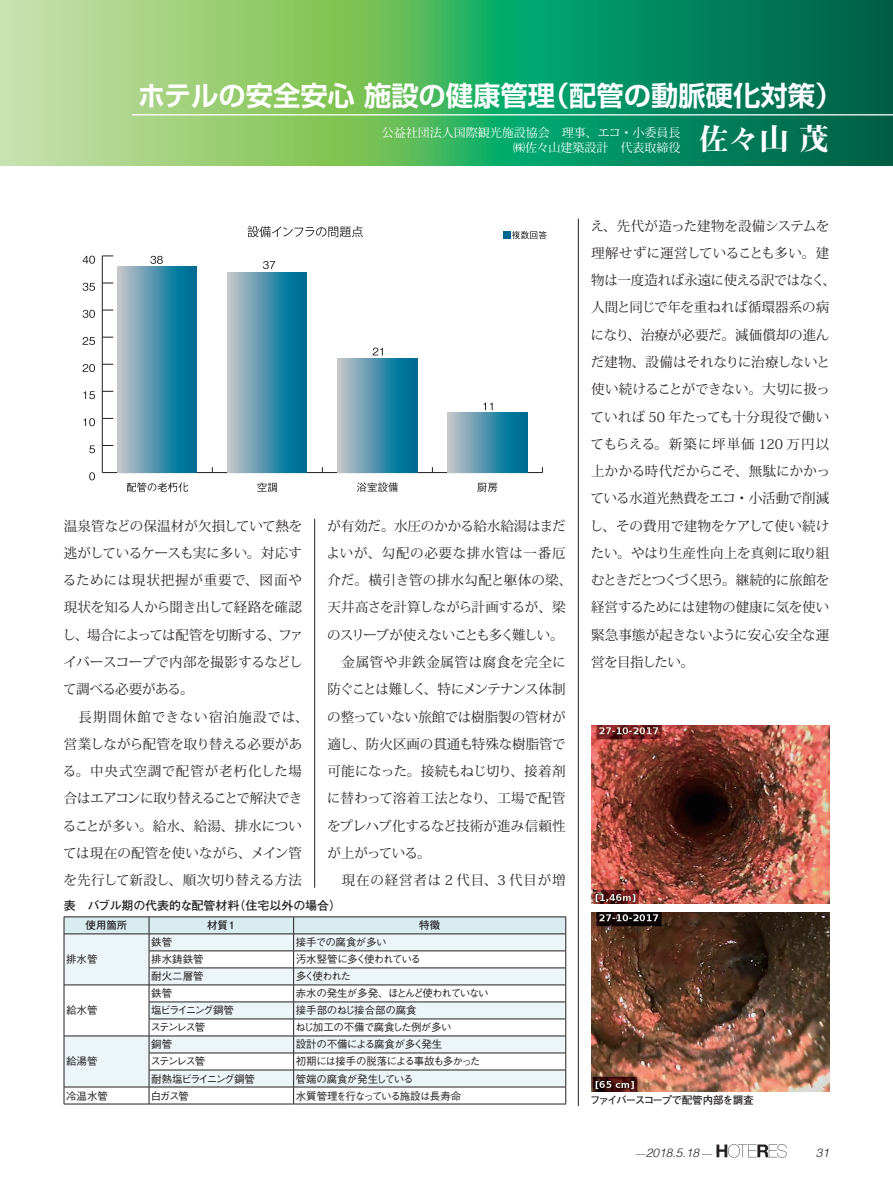
<style>
.page{position:relative;width:893px;height:1191px;background:#fff}
.page>*{position:absolute;margin:0;border:0;box-sizing:border-box;transform-origin:0 0}
.t1{font:30px "Midashi Min Pro MA31";color:#fff}
.t2{font:700 27.3px "Shin Go Pr 5 De";color:#fff}
.t3{font:13.5px/27.3px "Koz Min Pro";letter-spacing:-.005em;color:#231f20}
.t4{font:12px/15px "Koz Min Pro";color:#fff;text-align:right}
.t5{font:700 12px "Futo Go B101 Pro";letter-spacing:-.005em;color:#231f20}
.t6{font:italic 300 12px "Helvetica";color:#231f20}
.t7{font:500 10.5px "Gothic BBB Pro";letter-spacing:-.065em;color:#231f20}
.t8{font:700 10.5px "Futo Go B101 Pro";letter-spacing:-.075em;color:#231f20}
.t9{font:500 10.5px "Gothic BBB Pro";letter-spacing:-.03em;color:#231f20}
.t10{font:500 10.5px "Gothic BBB Pro";letter-spacing:-.115em;color:#231f20}
.t11{font:500 10.5px "Gothic BBB Pro";letter-spacing:-.035em;color:#231f20}
.t12{font:500 10.5px "Gothic BBB Pro";letter-spacing:-.095em;color:#231f20}
.t13{font:500 10.5px "Gothic BBB Pro";letter-spacing:-.15em;color:#231f20}
.t14{font:500 10.5px "Gothic BBB Pro";letter-spacing:-.045em;color:#231f20}
.t15{font:500 10.5px "Gothic BBB Pro";letter-spacing:-.175em;color:#231f20}
.s1{font-family:"Koz Min Pr 6 N";font-weight:200;font-style:normal;font-size:10.5px}
</style>
<div class="page">
<svg style="left:716px;top:1144px;width:71px;height:13px"></svg>
<svg style="left:0;top:0;width:893px;height:166px;background:#4dab6a"></svg>
<hr style="left:132px;top:114px;width:761px;height:1px;background:#fff">
<hr style="left:314px;top:519px;width:1px;height:368px;background:#231f20">
<hr style="left:578px;top:219px;width:1px;height:887px;background:#231f20">
<img style="left:591px;top:725px;width:238px;height:179px">
<img style="left:591px;top:912px;width:238px;height:179px">
<hr style="left:64px;top:916px;width:85px;height:1px;background:#231f20">
<hr style="left:149px;top:916px;width:145px;height:1px;background:#231f20">
<hr style="left:294px;top:916px;width:272px;height:1px;background:#231f20">
<svg style="left:64px;top:917px;width:502px;height:186px"></svg>
<hr style="left:64px;top:1103px;width:85px;height:1px;background:#231f20">
<hr style="left:149px;top:1103px;width:145px;height:1px;background:#231f20">
<hr style="left:294px;top:1103px;width:272px;height:1px;background:#231f20">
<svg style="left:248px;top:226px;width:115px;height:11px"></svg>
<div style="left:503px;top:231px;width:8px;height:8px;background:#006991"></div>
<svg style="left:512px;top:231px;width:35px;height:8px"></svg>
<hr style="left:102px;top:472px;width:440px;height:1px;background:#231f20">
<svg style="left:89px;top:472px;width:6px;height:8px"></svg>
<svg style="left:89px;top:445px;width:6px;height:8px"></svg>
<svg style="left:84px;top:418px;width:11px;height:8px"></svg>
<svg style="left:84px;top:391px;width:11px;height:8px"></svg>
<svg style="left:82px;top:364px;width:13px;height:8px"></svg>
<svg style="left:82px;top:337px;width:13px;height:8px"></svg>
<svg style="left:83px;top:310px;width:12px;height:8px"></svg>
<svg style="left:83px;top:283px;width:12px;height:8px"></svg>
<svg style="left:83px;top:256px;width:12px;height:8px"></svg>
<hr style="left:102px;top:256px;width:1px;height:216px;background:#231f20">
<svg style="left:118px;top:267px;width:79px;height:205px;background:#4d93ac"></svg>
<svg style="left:228px;top:272px;width:79px;height:200px;background:#4d93ac"></svg>
<svg style="left:338px;top:359px;width:79px;height:113px;background:#4e93ac"></svg>
<svg style="left:448px;top:413px;width:79px;height:59px;background:#4e93ac"></svg>
<svg style="left:477px;top:483px;width:20px;height:9px"></svg>
<svg style="left:357px;top:482px;width:41px;height:10px"></svg>
<svg style="left:257px;top:482px;width:20px;height:10px"></svg>
<svg style="left:127px;top:482px;width:61px;height:10px"></svg>
<svg style="left:150px;top:256px;width:13px;height:8px"></svg>
<svg style="left:263px;top:261px;width:12px;height:8px"></svg>
<svg style="left:373px;top:347px;width:10px;height:8px"></svg>
<svg style="left:483px;top:402px;width:10px;height:8px"></svg>
<h2 class="t2" style="left:138px;top:73px;width:706px">ホテルの安全安心 施設の健康管理（配管の動脈硬化対策）</h2>
<p class="t4" style="left:382px;top:125px;width:300px">公益社団法人国際観光施設協会　理事、エコ・小委員長㈱佐々山建築設計　代表取締役</p>
<h1 class="t1" style="left:699px;top:115px;width:131px">佐々山 茂</h1>
<p class="t3" style="left:63px;top:511px;width:247px">温泉管などの保温材が欠損していて熱を逃がしているケースも実に多い。対応するためには現状把握が重要で、図面や現状を知る人から聞き出して経路を確認し、場合によっては配管を切断する、ファイバースコープで内部を撮影するなどして調べる必要がある。<br>　長期間休館できない宿泊施設では、営業しながら配管を取り替える必要がある。中央式空調で配管が老朽化した場合はエアコンに取り替えることで解決できることが多い。給水、給湯、排水については現在の配管を使いながら、メイン管を先行して新設し、順次切り替える方法</p>
<p class="t3" style="left:326px;top:511px;width:247px">が有効だ。水圧のかかる給水給湯はまだよいが、勾配の必要な排水管は一番厄介だ。横引き管の排水勾配と躯体の梁、天井高さを計算しながら計画するが、梁のスリーブが使えないことも多く難しい。　金属管や非鉄金属管は腐食を完全に防ぐことは難しく、特にメンテナンス体制の整っていない旅館では樹脂製の管材が適し、防火区画の貫通も特殊な樹脂管で可能になった。接続もねじ切り、接着剤に替わって溶着工法となり、工場で配管をプレハブ化するなど技術が進み信頼性が上がっている。<br>　現在の経営者は 2 代目、3 代目が増</p>
<p class="t5" style="left:64px;top:896px;width:279px">表　バブル期の代表的な配管材料（住宅以外の場合）</p>
<p class="t8" style="left:86px;top:917px;width:43px">使用箇所</p>
<p class="t8" style="left:207px;top:917px;width:32px">材質１</p>
<p class="t8" style="left:419px;top:917px;width:22px">特徴</p>
<p class="t7" style="left:66px;top:951px;width:33px">排水管</p>
<p class="t7" style="left:151px;top:934px;width:22px">鉄管</p>
<p class="t14" style="left:296px;top:934px;width:92px">接手での腐食が多い</p>
<p class="t7" style="left:151px;top:951px;width:54px">排水鋳鉄管</p>
<p class="t12" style="left:296px;top:951px;width:127px">汚水竪管に多く使われている</p>
<p class="t7" style="left:151px;top:968px;width:54px">耐火二層管</p>
<p class="t7" style="left:296px;top:968px;width:57px">多く使われた</p>
<p class="t7" style="left:66px;top:1002px;width:33px">給水管</p>
<p class="t7" style="left:66px;top:1053px;width:33px">給湯管</p>
<p class="t7" style="left:151px;top:985px;width:22px">鉄管</p>
<p class="t10" style="left:296px;top:985px;width:194px">赤水の発生が多発、ほとんど使われていない</p>
<p class="t15" style="left:151px;top:1002px;width:84px">塩ビライニング鋼管</p>
<p class="t9" style="left:296px;top:1002px;width:122px">接手部のねじ接合部の腐食</p>
<p class="t7" style="left:150px;top:1019px;width:57px">ステンレス管</p>
<p class="t7" style="left:295px;top:1019px;width:158px">ねじ加工の不備で腐食した例が多い</p>
<p class="t7" style="left:151px;top:1036px;width:22px">銅管</p>
<p class="t11" style="left:296px;top:1036px;width:148px">設計の不備による腐食が多く発生</p>
<p class="t7" style="left:150px;top:1053px;width:57px">ステンレス管</p>
<p class="t7" style="left:296px;top:1053px;width:186px">初期には接手の脱落による事故も多かった</p>
<p class="t13" style="left:151px;top:1070px;width:105px">耐熱塩ビライニング鋼管</p>
<p class="t9" style="left:296px;top:1070px;width:119px">管端の腐食が発生している</p>
<p class="t3" style="left:590px;top:211px;width:247px">え、先代が造った建物を設備システムを理解せずに運営していることも多い。建物は一度造れば永遠に使える訳ではなく、人間と同じで年を重ねれば循環器系の病になり、治療が必要だ。減価償却の進んだ建物、設備はそれなりに治療しないと使い続けることができない。大切に扱っていれば 50 年たっても十分現役で働いてもらえる。新築に坪単価 120 万円以上かかる時代だからこそ、無駄にかかっている水道光熱費をエコ・小活動で削減し、その費用で建物をケアして使い続けたい。やはり生産性向上を真剣に取り組むときだとつくづく思う。継続的に旅館を経営するためには建物の健康に気を使い緊急事態が起きないように安心安全な運営を目指したい。</p>
<p class="t7" style="left:66px;top:1087px;width:43px">冷温水管</p>
<p class="t7" style="left:151px;top:1087px;width:40px">白ガス管</p>
<p class="t7" style="left:296px;top:1087px;width:167px">水質管理を行なっている施設は長寿命</p>
<p class="t8" style="left:590px;top:1091px;width:165px">ファイバースコープで配管内部を調査</p>
<p class="t6" style="left:635px;top:1142px;width:79px"><span class="s1">—</span>2018.5.18 <span class="s1">—</span></p>
<p class="t6" style="left:816px;top:1142px;width:15px">31</p>
</div>
